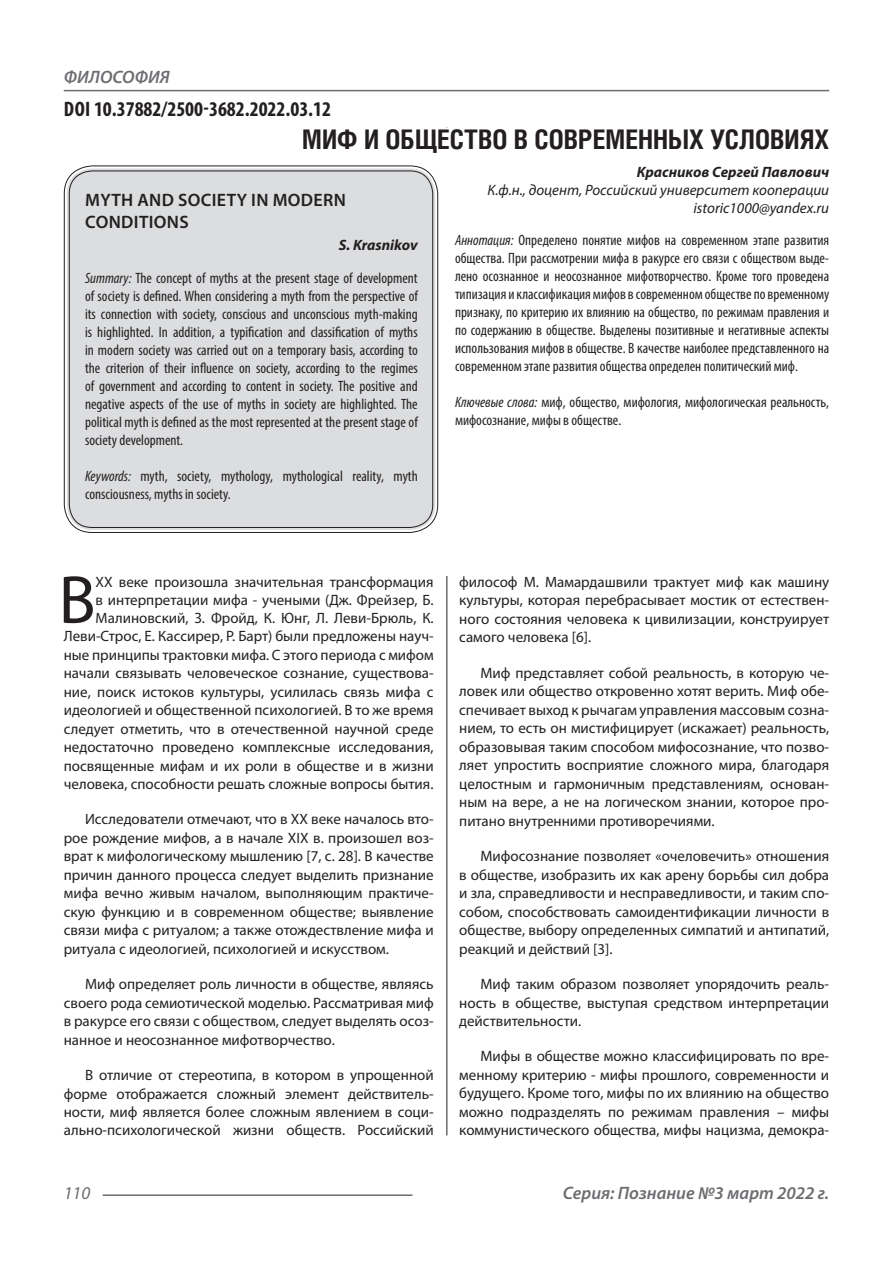
<style>
.page{position:relative;width:893px;height:1263px;background:#fff}
.page>*{position:absolute;margin:0;border:0;box-sizing:border-box;transform-origin:0 0}
.Статья_текст_первый{font:68.4px "Myriad Pro";color:#231f20}
.Статья_название{font:700 27px "Helios Cond C";color:#231f20}
.ДОИ{font:700 condensed 21px "Myriad Pro";color:#231f20}
.t1{font:italic 600 18px "Myriad Pro";color:#6c6d70}
.Статья_название_англ{font:600 18px/21.6px "Myriad Pro";letter-spacing:.02em;color:#231f20}
.t2{font:italic 18px "Myriad Pro";color:#6c6d70}
.Статья_текст{font:15px/18.5px "Myriad Pro";color:#231f20;text-align:justify}
.Статья_аннотация_анг{font:condensed 15px/18px "Myriad Pro";color:#231f20;text-align:justify}
.Статья_аннотация_тек{font:condensed 15px/18px "Myriad Pro";color:#231f20;text-align:justify}
.Статья_текст_первый-2{font:15px/18.5px "Myriad Pro";color:#231f20;text-align:right}
.Статья_автор_инфо{font:italic 15px "Myriad Pro";color:#231f20}
.Статья_автор_инфо-2{font:italic 700 15px "Myriad Pro";color:#231f20}
.Статья_автор_англ{font:italic 700 15px "Myriad Pro";color:#231f20}
.s1{font-style:italic}
</style>
<div class="page">
<hr style="left:446px;top:128px;width:1px;height:1007px;background:#231f20">
<hr style="left:103px;top:1194px;width:309px;height:2px;background:#6c6d70">
<hr style="left:64px;top:90px;width:765px;height:1px;background:#6c6d70">
<div style="left:67px;top:168px;width:368px;height:362px;background:#dcdddf;border-radius:26px"></div>
<div style="left:69px;top:170px;width:364px;height:358px;border:1px solid #231f20;border-radius:23px"></div>
<p class="t1" style="left:64px;top:66px;width:107px">ФИЛОСОФИЯ</p>
<p class="ДОИ" style="left:64px;top:96px;width:269px">DOI 10.37882/2500-3682.2022.03.12</p>
<p class="Статья_название" style="left:302px;top:124px;width:528px">МИФ И ОБЩЕСТВО В СОВРЕМЕННЫХ УСЛОВИЯХ</p>
<p class="Статья_автор_инфо-2" style="left:637px;top:162px;width:194px">Красников Сергей Павлович</p>
<p class="Статья_автор_инфо" style="left:487px;top:180px;width:343px">К.ф.н., доцент, Российский университет кооперации</p>
<p class="Статья_автор_инфо" style="left:693px;top:198px;width:137px">istoric1000@yandex.ru</p>
<p class="Статья_аннотация_тек" style="left:455px;top:231px;width:376px"><span class="s1">Аннотация:</span> Определено понятие мифов на современном этапе развития общества. При рассмотрении мифа в ракурсе его связи с обществом выде&shy;лено осознанное и неосознанное мифотворчество. Кроме того проведена типизация и классификация мифов в современном обществе по временному признаку, по критерию их влиянию на общество, по режимам правления и по содержанию в обществе. Выделены позитивные и негативные аспекты использования мифов в обществе. В качестве наиболее представленного на современном этапе развития общества определен политический миф.</p>
<p class="Статья_аннотация_тек" style="left:455px;top:393px;width:376px"><span class="s1">Ключевые слова:</span> миф, общество, мифология, мифологическая реальность, мифосознание, мифы в обществе.</p>
<p class="Статья_название_англ" style="left:85px;top:189px;width:262px">MYTH AND SOCIETY IN MODERN<br>CONDITIONS</p>
<p class="Статья_автор_англ" style="left:339px;top:236px;width:81px">S. Krasnikov</p>
<p class="Статья_аннотация_анг" style="left:85px;top:269px;width:334px"><span class="s1">Summary:</span> The concept of myths at the present stage of development of society is defined. When considering a myth from the perspective of its connection with society, conscious and unconscious myth-making is highlighted. In addition, a typification and classification of myths in modern society was carried out on a temporary basis, according to the criterion of their influence on society, according to the regimes of government and according to content in society. The positive and negative aspects of the use of myths in society are highlighted. The political myth is defined as the most represented at the present stage of society development.</p>
<p class="Статья_аннотация_анг" style="left:85px;top:467px;width:334px"><span class="s1">Keywords:</span> myth, society, mythology, mythological reality, myth consciousness, myths in society.</p>
<p class="Статья_текст_первый-2" style="left:64px;top:572px;width:371px">ХХ веке произошла значительная трансформация<br>в интерпретации мифа - учеными (Дж. Фрейзер, Б.<br>Малиновский, З. Фройд, К. Юнг, Л. Леви-Брюль, К.<br>Леви-Строс, Е. Кассирер, Р. Барт) были предложены науч&shy;ные принципы трактовки мифа. С этого периода с мифом начали связывать человеческое сознание, существова&shy;ние, поиск истоков культуры, усилилась связь мифа с идеологией и общественной психологией. В то же время следует отметить, что в отечественной научной среде недостаточно проведено комплексные исследования, посвященные мифам и их роли в обществе и в жизни человека, способности решать сложные вопросы бытия.</p>
<p class="Статья_текст" style="left:64px;top:810px;width:371px;text-indent:21px">Исследователи отмечают, что в ХХ веке началось вто&shy;рое рождение мифов, а в начале ХІХ в. произошел воз&shy;врат к мифологическому мышлению [7, с. 28]. В качестве причин данного процесса следует выделить признание мифа вечно живым началом, выполняющим практиче&shy;скую функцию и в современном обществе; выявление связи мифа с ритуалом; а также отождествление мифа и ритуала с идеологией, психологией и искусством.</p>
<p class="Статья_текст" style="left:64px;top:975px;width:371px;text-indent:21px">Миф определяет роль личности в обществе, являясь своего рода семиотической моделью. Рассматривая миф в ракурсе его связи с обществом, следует выделять осоз&shy;нанное и неосознанное мифотворчество.</p>
<p class="Статья_текст" style="left:64px;top:1065px;width:371px;text-indent:21px">В отличие от стереотипа, в котором в упрощенной форме отображается сложный элемент действитель&shy;ности, миф является более сложным явлением в соци&shy;ально-психологической жизни обществ. Российский</p>
<p class="Статья_текст_первый" style="left:59px;top:558px;width:39px">В</p>
<p class="Статья_текст" style="left:459px;top:572px;width:371px">философ М. Мамардашвили трактует миф как машину культуры, которая перебрасывает мостик от естествен&shy;ного состояния человека к цивилизации, конструирует самого человека [6].</p>
<p class="Статья_текст" style="left:459px;top:663px;width:371px;text-indent:21px">Миф представляет собой реальность, в которую че&shy;ловек или общество откровенно хотят верить. Миф обе&shy;спечивает выход к рычагам управления массовым созна&shy;нием, то есть он мистифицирует (искажает) реальность, образовывая таким способом мифосознание, что позво&shy;ляет упростить восприятие сложного мира, благодаря целостным и гармоничным представлениям, основан&shy;ным на вере, а не на логическом знании, которое про&shy;питано внутренними противоречиями.</p>
<p class="Статья_текст" style="left:459px;top:847px;width:371px;text-indent:21px">Мифосознание позволяет «очеловечить» отношения в обществе, изобразить их как арену борьбы сил добра и зла, справедливости и несправедливости, и таким спо&shy;собом, способствовать самоидентификации личности в обществе, выбору определенных симпатий и антипатий, реакций и действий [3].</p>
<p class="Статья_текст" style="left:459px;top:974px;width:371px;text-indent:21px">Миф таким образом позволяет упорядочить реаль&shy;ность в обществе, выступая средством интерпретации действительности.</p>
<p class="Статья_текст" style="left:459px;top:1047px;width:371px;text-indent:21px">Мифы в обществе можно классифицировать по вре&shy;менному критерию - мифы прошлого, современности и будущего. Кроме того, мифы по их влиянию на общество можно подразделять по режимам правления – мифы коммунистического общества, мифы нацизма, демокра-</p>
<p class="t2" style="left:64px;top:1182px;width:28px">110</p>
<p class="t1" style="left:563px;top:1182px;width:268px">Серия: Познание №3 март 2022 г.</p>
</div>
